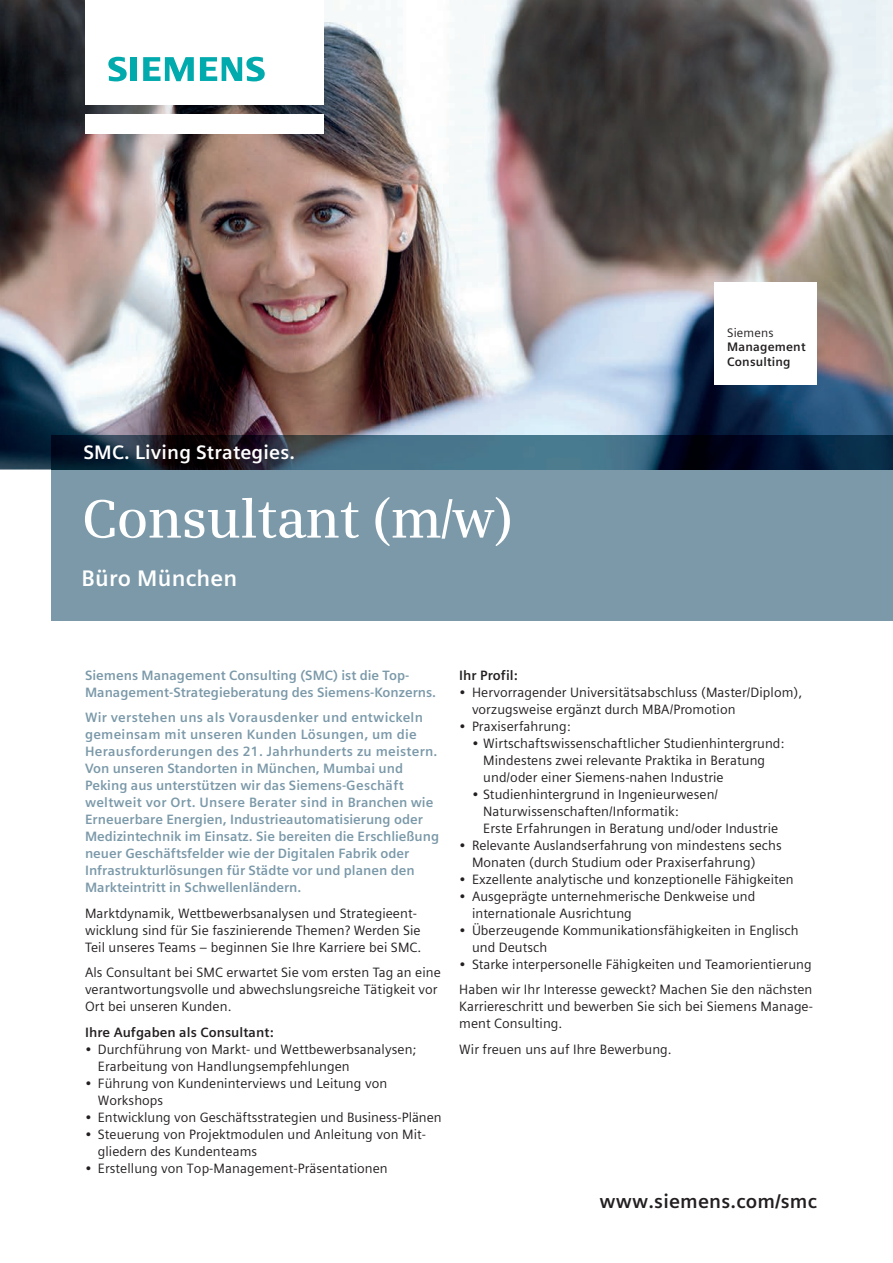
<style>
.page{position:relative;width:893px;height:1263px;background:#fff}
.page>*{position:absolute;margin:0;border:0;box-sizing:border-box;transform-origin:0 0}
.t1{font:600 54px "Siemens Serif";letter-spacing:-.015em;color:#fff}
.t2{font:700 22.5px "Siemens Sans";letter-spacing:.01em;color:#fff}
.t3{font:700 19.5px "Siemens Sans";letter-spacing:.01em;color:#fff}
.t4{font:700 19.5px "Siemens Sans";letter-spacing:.01em;color:#231f20}
.t5{font:13.5px/17px "Siemens Sans";letter-spacing:.005em;color:#231f20}
.t6{font:700 13.5px/17px "Siemens Sans";color:#7b99a9}
.t7{font:700 13.5px "Siemens Sans";letter-spacing:.005em;color:#231f20}
.t8{font:700 12.3px/14.5px "Siemens Sans";letter-spacing:.015em;color:#231f20}
.t9{font:12.3px "Siemens Sans";letter-spacing:.015em;color:#231f20}
</style>
<div class="page">
<img style="left:0;top:0;width:893px;height:469px">
<div style="left:85px;top:114px;width:238px;height:19px;background:#fff"></div>
<div style="left:85px;top:0;width:238px;height:105px;background:#fff"></div>
<svg style="left:108px;top:57px;width:19px;height:24px"></svg>
<div style="left:130px;top:57px;width:7px;height:24px;background:#00aaad"></div>
<svg style="left:143px;top:57px;width:51px;height:24px"></svg>
<svg style="left:200px;top:57px;width:65px;height:24px"></svg>
<img style="left:51px;top:435px;width:842px;height:34px">
<div style="left:51px;top:469px;width:842px;height:151px;background:#7b99a9"></div>
<div style="left:714px;top:282px;width:102px;height:102px;background:#fff"></div>
<h3 class="t3" style="left:83px;top:441px;width:213px">SMC. Living Strategies.</h3>
<h1 class="t1" style="left:82px;top:487px;width:434px">Consultant (m/w)</h1>
<h2 class="t2" style="left:82px;top:566px;width:157px">Büro München</h2>
<p class="t9" style="left:727px;top:326px;width:48px">Siemens</p>
<p class="t8" style="left:727px;top:340px;width:80px">Management<br>Consulting</p>
<p class="t6" style="left:85px;top:667px;width:353px">Siemens Management Consulting (SMC) ist die Top-<br>Management-Strategieberatung des Siemens-Konzerns.</p>
<p class="t6" style="left:85px;top:709px;width:356px">Wir verstehen uns als Vorausdenker und entwickeln gemeinsam mit unseren Kunden Lösungen, um die Herausforderungen des 21. Jahrhunderts zu meistern.<br>Von unseren Standorten in München, Mumbai und Peking aus unterstützen wir das Siemens-Geschäft weltweit vor Ort. Unsere Berater sind in Branchen wie Erneuerbare Energien, Industrieautomatisierung oder Medizintechnik im Einsatz. Sie bereiten die Erschließung neuer Geschäftsfelder wie der Digitalen Fabrik oder Infrastrukturlösungen für Städte vor und planen den Markteintritt in Schwellenländern.</p>
<p class="t5" style="left:85px;top:905px;width:338px">Marktdynamik, Wettbewerbsanalysen und Strategieent&shy;wicklung sind für Sie faszinierende Themen? Werden Sie<br>Teil unseres Teams – beginnen Sie Ihre Karriere bei SMC.</p>
<p class="t5" style="left:85px;top:964px;width:357px">Als Consultant bei SMC erwartet Sie vom ersten Tag an eine verantwortungsvolle und abwechslungsreiche Tätigkeit vor<br>Ort bei unseren Kunden.</p>
<p class="t7" style="left:85px;top:1024px;width:190px">Ihre Aufgaben als Consultant:</p>
<p class="t5" style="left:98px;top:1041px;width:320px;text-indent:-13px">• Durchführung von Markt- und Wettbewerbsanalysen;<br>Erarbeitung von Handlungsempfehlungen</p>
<p class="t5" style="left:98px;top:1075px;width:291px;text-indent:-13px">• Führung von Kundeninterviews und Leitung von<br>Workshops</p>
<p class="t5" style="left:85px;top:1109px;width:358px">• Entwicklung von Geschäftsstrategien und Business-Plänen</p>
<p class="t5" style="left:98px;top:1126px;width:330px;text-indent:-13px">• Steuerung von Projektmodulen und Anleitung von Mit&shy;gliedern des Kundenteams</p>
<p class="t5" style="left:85px;top:1160px;width:304px">• Erstellung von Top-Management-Präsentationen</p>
<p class="t7" style="left:459px;top:667px;width:60px">Ihr Profil:</p>
<p class="t5" style="left:472px;top:684px;width:332px;text-indent:-13px">• Hervorragender Universitätsabschluss (Master/Diplom), vorzugsweise ergänzt durch MBA/Promotion</p>
<p class="t5" style="left:459px;top:718px;width:113px">• Praxiserfahrung:</p>
<p class="t5" style="left:483px;top:735px;width:303px;text-indent:-11px">• Wirtschaftswissenschaftlicher Studienhintergrund:<br>Mindestens zwei relevante Praktika in Beratung und/oder einer Siemens-nahen Industrie</p>
<p class="t5" style="left:483px;top:786px;width:296px;text-indent:-11px">• Studienhintergrund in Ingenieurwesen/<br>Naturwissenschaften/Informatik:<br>Erste Erfahrungen in Beratung und/oder Industrie</p>
<p class="t5" style="left:472px;top:837px;width:311px;text-indent:-13px">• Relevante Auslandserfahrung von mindestens sechs<br>Monaten (durch Studium oder Praxiserfahrung)</p>
<p class="t5" style="left:459px;top:871px;width:336px">• Exzellente analytische und konzeptionelle Fähigkeiten</p>
<p class="t5" style="left:472px;top:888px;width:285px;text-indent:-13px">• Ausgeprägte unternehmerische Denkweise und internationale Ausrichtung</p>
<p class="t5" style="left:472px;top:922px;width:328px;text-indent:-13px">• Überzeugende Kommunikationsfähigkeiten in Englisch und Deutsch</p>
<p class="t5" style="left:459px;top:951px;width:355px;line-height:25.5px">• Starke interpersonelle Fähigkeiten und Teamorientierung<br>Haben wir Ihr Interesse geweckt? Machen Sie den nächsten</p>
<p class="t5" style="left:459px;top:998px;width:355px">Karriereschritt und bewerben Sie sich bei Siemens Manage&shy;ment Consulting.</p>
<p class="t5" style="left:459px;top:1041px;width:214px">Wir freuen uns auf Ihre Bewerbung.</p>
<h3 class="t4" style="left:599px;top:1190px;width:219px">www.siemens.com/smc</h3>
</div>
